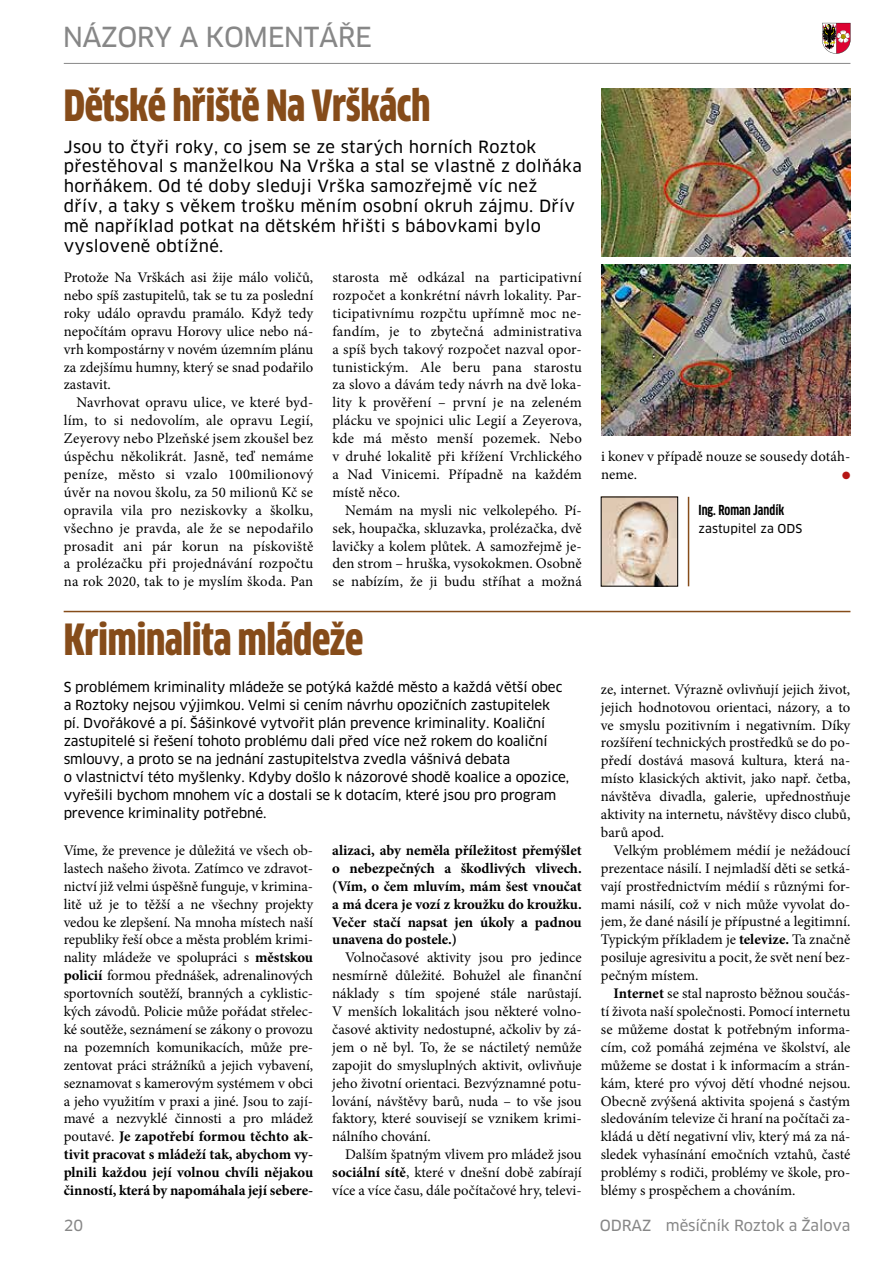
<style>
.page{position:relative;width:893px;height:1263px;background:#fff}
.page>*{position:absolute;margin:0;border:0;box-sizing:border-box;transform-origin:0 0}
.t1{font:900 42px "Clan Cond CELF";letter-spacing:-.01em;color:#864c1a}
.t2{font:27px "Clan CE News";letter-spacing:-.02em;color:#878787}
.t3{font:16.5px/19.8px "Clan CE News";letter-spacing:.02em;color:#000}
.t4{font:15px "Clan CE News";letter-spacing:-.01em;color:#878787}
.t5{font:14.7px/17.9px "Minion Pro";color:#000;text-align:justify}
.t6{font:700 14.7px/17.9px "Minion Pro";letter-spacing:-.005em;color:#000;text-align:justify}
.t7{font:13.5px/18px "Clan CE News";letter-spacing:-.01em;color:#000}
.t8{font:700 13.5px "Clan Cond CELF";color:#000}
.t9{font:12px "Clan CE News";letter-spacing:.01em;color:#000}
.t10{font:10.5px "Zapf Dingbats ITC";color:#b61615}
.s1{font-weight:700}
</style>
<div class="page">
<svg style="left:822px;top:23px;width:28px;height:31px"></svg>
<hr style="left:836px;top:23px;width:1px;height:30px;background:#000">
<hr style="left:64px;top:63px;width:786px;height:1px;background:#878787">
<hr style="left:64px;top:611px;width:786px;height:1px;background:#864c1a">
<img style="left:603px;top:499px;width:73px;height:85px">
<div style="left:601px;top:497px;width:77px;height:89px;border:1px solid #000"></div>
<hr style="left:688px;top:497px;width:1px;height:89px;background:#864c1a">
<img style="left:601px;top:89px;width:249px;height:167px">
<img style="left:601px;top:264px;width:249px;height:172px">
<h2 class="t2" style="left:63px;top:20px;width:311px">NÁZORY A KOMENTÁŘE</h2>
<h1 class="t1" style="left:64px;top:80px;width:368px">Dětské hřiště Na Vrškách</h1>
<p class="t3" style="left:64px;top:137px;width:520px">Jsou to čtyři roky, co jsem se ze starých horních Roztok přestěhoval s manželkou Na Vrška a stal se vlastně z dolňáka horňákem. Od té doby sleduji Vrška samozřejmě víc než<br>dřív, a taky s věkem trošku měním osobní okruh zájmu. Dřív mě například potkat na dětském hřišti s bábovkami bylo vysloveně obtížné.</p>
<p class="t5" style="left:64px;top:268px;width:251px">Protože Na Vrškách asi žije málo voličů, nebo spíš zastupitelů, tak se tu za poslední roky událo opravdu pramálo. Když tedy nepočítám opravu Horovy ulice nebo ná&shy;vrh kompostárny v novém územním plánu za zdejšímu humny, který se snad podařilo zastavit.</p>
<p class="t5" style="left:64px;top:394px;width:251px;text-indent:13px">Navrhovat opravu ulice, ve které byd&shy;lím, to si nedovolím, ale opravu Legií, Zeyerovy nebo Plzeňské jsem zkoušel bez úspěchu několikrát. Jasně, teď nemáme peníze, město si vzalo 100milionový úvěr na novou školu, za 50 milionů Kč se opravila vila pro neziskovky a školku, všechno je pravda, ale že se nepodařilo prosadit ani pár korun na pískoviště a prolézačku při projednávání rozpočtu na rok 2020, tak to je myslím škoda. Pan</p>
<p class="t5" style="left:332px;top:268px;width:251px">starosta mě odkázal na participativní rozpočet a konkrétní návrh lokality. Par&shy;ticipativnímu rozpčtu upřímně moc ne&shy;fandím, je to zbytečná administrativa a spíš bych takový rozpočet nazval opor&shy;tunistickým. Ale beru pana starostu za slovo a dávám tedy návrh na dvě loka&shy;lity k prověření – první je na zeleném plácku ve spojnici ulic Legií a Zeyerova, kde má město menší pozemek. Nebo v druhé lokalitě při křížení Vrchlického a Nad Vinicemi. Případně na každém místě něco.</p>
<p class="t5" style="left:332px;top:501px;width:251px;text-indent:13px">Nemám na mysli nic velkolepého. Pí&shy;sek, houpačka, skluzavka, prolézačka, dvě lavičky a kolem plůtek. A samozřejmě je&shy;den strom – hruška, vysokokmen. Osobně se nabízím, že ji budu stříhat a možná</p>
<h1 class="t1" style="left:64px;top:613px;width:301px">Kriminalita mládeže</h1>
<p class="t7" style="left:64px;top:678px;width:507px">S problémem kriminality mládeže se potýká každé město a každá větší obec a Roztoky nejsou výjimkou. Velmi si cením návrhu opozičních zastupitelek pí. Dvořákové a pí. Šášinkové vytvořit plán prevence kriminality. Koaliční zastupitelé si řešení tohoto problému dali před více než rokem do koaliční smlouvy, a proto se na jednání zastupitelstva zvedla vášnivá debata<br>o vlastnictví této myšlenky. Kdyby došlo k názorové shodě koalice a opozice, vyřešili bychom mnohem víc a dostali se k dotacím, které jsou pro program prevence kriminality potřebné.</p>
<p class="t5" style="left:64px;top:841px;width:251px">Víme, že prevence je důležitá ve všech ob&shy;lastech našeho života. Zatímco ve zdravot&shy;nictví již velmi úspěšně funguje, v krimina&shy;litě už je to těžší a ne všechny projekty vedou ke zlepšení. Na mnoha místech naší republiky řeší obce a města problém krimi&shy;nality mládeže ve spolupráci s <span class="s1">městskou policií</span> formou přednášek, adrenalinových sportovních soutěží, branných a cyklistic&shy;kých závodů. Policie může pořádat střelec&shy;ké soutěže, seznámení se zákony o provozu na pozemních komunikacích, může pre&shy;zentovat práci strážníků a jejich vybavení, seznamovat s kamerovým systémem v obci a jeho využitím v praxi a jiné. Jsou to zají&shy;mavé a nezvyklé činnosti a pro mládež poutavé. <span class="s1">Je zapotřebí formou těchto ak&shy;tivit pracovat s mládeží tak, abychom vy&shy;plnili každou její volnou chvíli nějakou činností, která by napomáhala její sebere-</span></p>
<p class="t6" style="left:332px;top:841px;width:251px">alizaci, aby neměla příležitost přemýšlet o nebezpečných a škodlivých vlivech. (Vím, o čem mluvím, mám šest vnoučat a má dcera je vozí z kroužku do kroužku.<br>Večer stačí napsat jen úkoly a padnou unavena do postele.)</p>
<p class="t5" style="left:332px;top:949px;width:251px;text-indent:13px">Volnočasové aktivity jsou pro jedince nesmírně důležité. Bohužel ale finanční náklady s tím spojené stále narůstají.<br>V menších lokalitách jsou některé volno&shy;časové aktivity nedostupné, ačkoliv by zá&shy;jem o ně byl. To, že se náctiletý nemůže zapojit do smysluplných aktivit, ovlivňuje jeho životní orientaci. Bezvýznamné potu&shy;lování, návštěvy barů, nuda – to vše jsou faktory, které souvisejí se vznikem krimi&shy;nálního chování.</p>
<p class="t5" style="left:332px;top:1146px;width:251px;text-indent:13px">Dalším špatným vlivem pro mládež jsou <span class="s1">sociální sítě</span>, které v dnešní době zabírají více a více času, dále počítačové hry, televi-</p>
<p class="t5" style="left:601px;top:447px;width:251px">i konev v případě nouze se sousedy dotáh&shy;neme.</p>
<p class="t10" style="left:842px;top:470px;width:10px">●</p>
<p class="t8" style="left:698px;top:501px;width:87px">Ing. Roman Jandík</p>
<p class="t9" style="left:698px;top:521px;width:105px">zastupitel za ODS</p>
<p class="t5" style="left:601px;top:680px;width:251px">ze, internet. Výrazně ovlivňují jejich život, jejich hodnotovou orientaci, názory, a to ve smyslu pozitivním i negativním. Díky rozšíření technických prostředků se do po&shy;předí dostává masová kultura, která na&shy;místo klasických aktivit, jako např. četba, návštěva divadla, galerie, upřednostňuje aktivity na internetu, návštěvy disco clubů, barů apod.</p>
<p class="t5" style="left:601px;top:841px;width:251px;text-indent:13px">Velkým problémem médií je nežádoucí prezentace násilí. I nejmladší děti se setká&shy;vají prostřednictvím médií s různými for&shy;mami násilí, což v nich může vyvolat do&shy;jem, že dané násilí je přípustné a legitimní.<br>Typickým příkladem je <span class="s1">televize.</span> Ta značně posiluje agresivitu a pocit, že svět není bez&shy;pečným místem.</p>
<p class="t5" style="left:601px;top:984px;width:251px;text-indent:13px"><span class="s1">Internet</span> se stal naprosto běžnou součás&shy;tí života naší společnosti. Pomocí internetu se můžeme dostat k potřebným informa&shy;cím, což pomáhá zejména ve školství, ale můžeme se dostat i k informacím a strán&shy;kám, které pro vývoj dětí vhodné nejsou.<br>Obecně zvýšená aktivita spojená s častým sledováním televize či hraní na počítači za&shy;kládá u dětí negativní vliv, který má za ná&shy;sledek vyhasínání emočních vztahů, časté problémy s rodiči, problémy ve škole, pro&shy;blémy s prospěchem a chováním.</p>
<p class="t4" style="left:64px;top:1216px;width:21px">20</p>
<p class="t4" style="left:600px;top:1216px;width:252px">ODRAZ měsíčník Roztok a Žalova</p>
</div>
